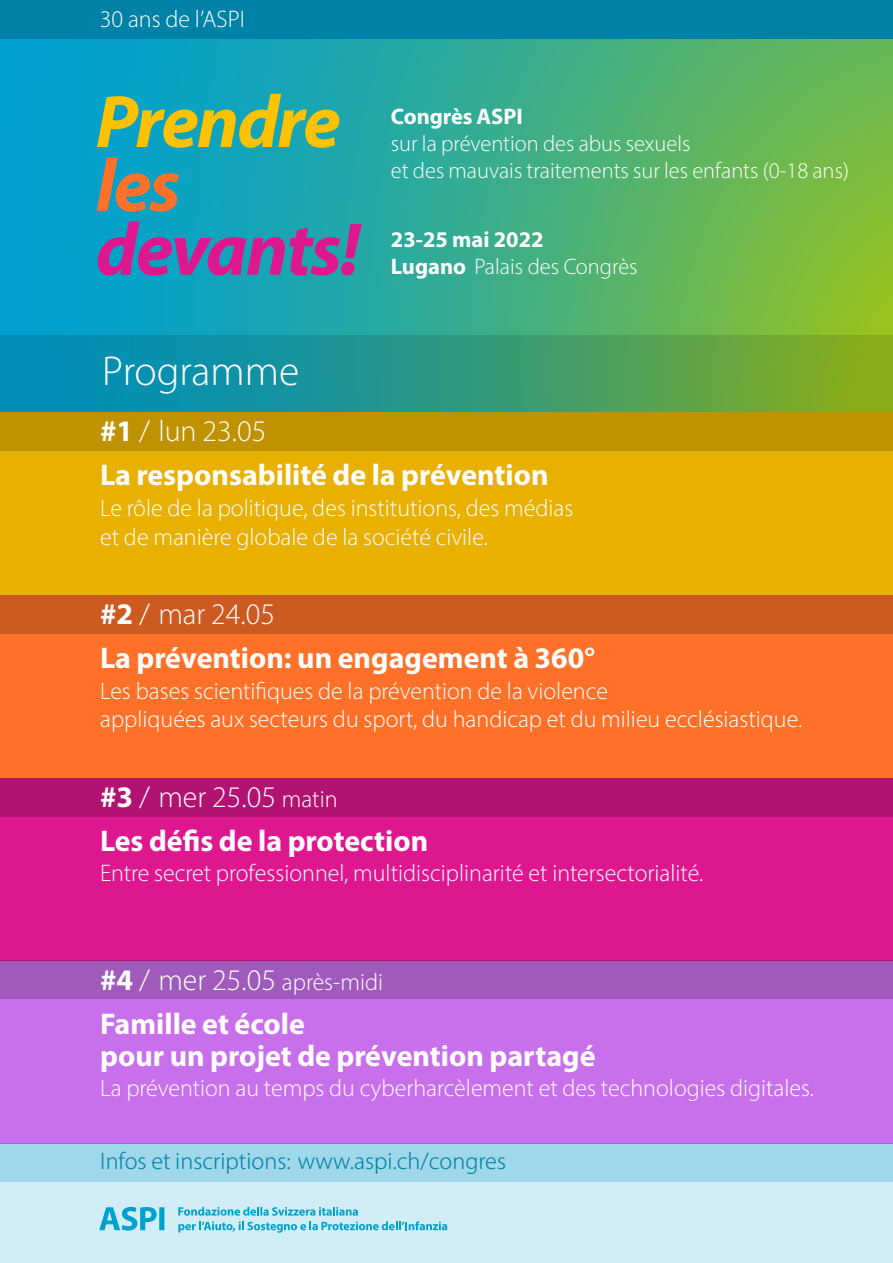
<style>
.page{position:relative;width:893px;height:1263px;background:#fff}
.page>*{position:absolute;margin:0;border:0;box-sizing:border-box;transform-origin:0 0}
.indice_h1{font:italic 75px "Myriad Variable Concept";letter-spacing:-.025em;color:#de178f}
.indice_h1-2{font:italic 75px "Myriad Variable Concept";letter-spacing:-.025em;color:#ffc200}
.indice_h1-3{font:italic 75px "Myriad Variable Concept";color:#ff7029}
.indice_h1-4{font:41.85px "Myriad Variable Concept";color:#fff}
.indice_h1-5{font:30px/31.5px "Myriad Variable Concept";color:#fff}
.indice_h2{font:24px/28.8px "Myriad Variable Concept";color:#fff}
.indice_h2-2{font:24px "Myriad Variable Concept";color:#0082a8}
.indice_h2-3{font:22.5px "Myriad Variable Concept";color:#fff}
.s1{font-size:24px}
</style>
<div class="page">
<div style="left:0;top:1136px;width:893px;height:127px;background:#d1eef6"></div>
<svg style="left:0;top:38px;width:893px;height:297px;background:#36ac8f"></svg>
<div style="left:0;top:0;width:893px;height:38px;background:#0082a8"></div>
<div style="left:0;top:412px;width:893px;height:183px;background:#e8b000"></div>
<div style="left:0;top:595px;width:893px;height:183px;background:#ff7029"></div>
<div style="left:0;top:778px;width:893px;height:183px;background:#de178f"></div>
<div style="left:0;top:961px;width:893px;height:183px;background:#c870eb"></div>
<div style="left:0;top:412px;width:893px;height:38px;background:#c09200"></div>
<div style="left:0;top:1144px;width:893px;height:38px;background:#9fd8ea"></div>
<svg style="left:0;top:335px;width:893px;height:77px;background:#369a78"></svg>
<div style="left:0;top:595px;width:893px;height:38px;background:#cd5a20"></div>
<div style="left:0;top:778px;width:893px;height:38px;background:#b21272"></div>
<div style="left:0;top:961px;width:893px;height:38px;background:#a05abc"></div>
<svg style="left:99px;top:1207px;width:58px;height:23px"></svg>
<div style="left:159px;top:1207px;width:5px;height:23px;background:#00a1cf"></div>
<svg style="left:178px;top:1207px;width:269px;height:26px"></svg>
<p class="indice_h2" style="left:100px;top:5px;width:146px">30 ans de l’ASPI</p>
<p class="indice_h1-2" style="left:96px;top:78px;width:247px">Prendre</p>
<p class="indice_h1-3" style="left:96px;top:142px;width:86px">les</p>
<p class="indice_h1" style="left:96px;top:206px;width:266px">devants!</p>
<p class="indice_h2-3" style="left:391px;top:103px;width:133px">Congrès ASPI</p>
<p class="indice_h2-3" style="left:391px;top:130px;width:301px">sur la prévention des abus sexuels</p>
<p class="indice_h2-3" style="left:391px;top:157px;width:460px">et des mauvais traitements sur les enfants (0-18 ans)</p>
<p class="indice_h2-3" style="left:391px;top:226px;width:154px">23-25 mai 2022</p>
<p class="indice_h2-3" style="left:391px;top:253px;width:248px">Lugano Palais des Congrès</p>
<p class="indice_h1-4" style="left:102px;top:346px;width:199px">Programme</p>
<p class="indice_h1-5" style="left:100px;top:415px;width:168px">#1 / lun 23.05</p>
<p class="indice_h1-5" style="left:100px;top:460px;width:450px">La responsabilité de la prévention</p>
<p class="indice_h2" style="left:100px;top:493px;width:475px">Le rôle de la politique, des institutions, des médias et de manière globale de la société civile.</p>
<p class="indice_h1-5" style="left:100px;top:598px;width:176px">#2 / mar 24.05</p>
<p class="indice_h1-5" style="left:100px;top:642px;width:497px">La prévention: un engagement à 360°</p>
<p class="indice_h2" style="left:100px;top:676px;width:704px">Les bases scientifiques de la prévention de la violence<br>appliquées aux secteurs du sport, du handicap et du milieu ecclésiastique.</p>
<p class="indice_h1-5" style="left:100px;top:781px;width:239px">#3 / mer 25.05 <span class="s1">matin</span></p>
<p class="indice_h1-5" style="left:100px;top:825px;width:330px">Les défis de la protection</p>
<p class="indice_h2" style="left:100px;top:859px;width:605px">Entre secret professionnel, multidisciplinarité et intersectorialité.</p>
<p class="indice_h1-5" style="left:100px;top:964px;width:284px">#4 / mer 25.05 <span class="s1">après-midi</span></p>
<p class="indice_h1-5" style="left:100px;top:1008px;width:497px">Famille et école<br>pour un projet de prévention partagé</p>
<p class="indice_h2" style="left:100px;top:1073px;width:715px">La prévention au temps du cyberharcèlement et des technologies digitales.</p>
<p class="indice_h2-2" style="left:100px;top:1147px;width:407px">Infos et inscriptions: www.aspi.ch/congres</p>
</div>
